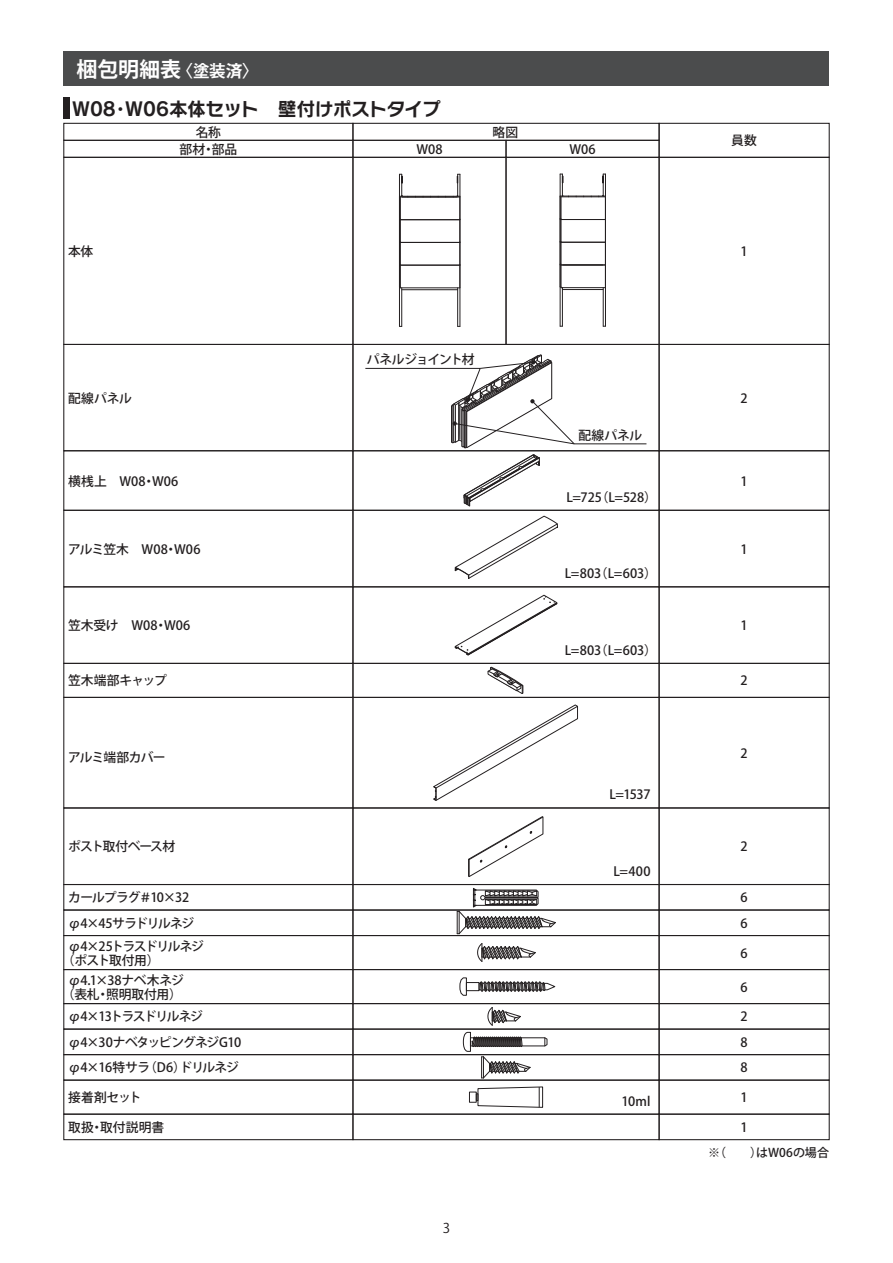
<style>
.page{position:relative;width:893px;height:1263px;background:#fff}
.page>*{position:absolute;margin:0;border:0;box-sizing:border-box;transform-origin:0 0}
.t1{font:700 21px "Koz Go Pro";letter-spacing:-.005em;color:#fff}
.t2{font:18.75px "Rodin NTLG Pro B";letter-spacing:-.03em;color:#231f20}
.t3{font:13.5px "Koz Go Pro";color:#231f20}
.t4{font:500 12.75px/13.5px "Koz Go Pro";letter-spacing:-.03em;color:#231f20;text-align:center}
.t5{font:500 12.75px "Koz Go Pro";letter-spacing:-.005em;color:#231f20}
.t6{font:500 12.75px "Koz Go Pro";letter-spacing:-.06em;color:#231f20}
.t7{font:500 12.75px/13.5px "Koz Go Pro";letter-spacing:-.08em;color:#231f20}
.t8{font:500 12.75px "Koz Go Pro";letter-spacing:-.095em;color:#231f20}
.t9{font:500 12.75px "Koz Go Pro";letter-spacing:.015em;color:#231f20}
.t10{font:500 12.75px "Koz Go Pro";letter-spacing:-.075em;color:#231f20}
.t11{font:500 12px "Koz Go Pro";letter-spacing:.005em;color:#231f20}
.s1{font-size:16.5px}
</style>
<div class="page">
<div style="left:64px;top:51px;width:765px;height:34px;background:#4b4c4d"></div>
<hr style="left:401px;top:288px;width:1px;height:38px;background:#231f20">
<hr style="left:399px;top:174px;width:1px;height:152px;background:#231f20">
<hr style="left:457px;top:288px;width:1px;height:38px;background:#231f20">
<hr style="left:460px;top:174px;width:1px;height:152px;background:#231f20">
<hr style="left:402px;top:289px;width:56px;height:1px;background:#231f20">
<hr style="left:399px;top:196px;width:61px;height:1px;background:#231f20">
<hr style="left:400px;top:287px;width:60px;height:1px;background:#231f20">
<hr style="left:400px;top:265px;width:60px;height:1px;background:#231f20">
<hr style="left:400px;top:242px;width:60px;height:1px;background:#231f20">
<hr style="left:399px;top:197px;width:61px;height:1px;background:#231f20">
<hr style="left:400px;top:219px;width:60px;height:1px;background:#231f20">
<svg style="left:453px;top:174px;width:7px;height:114px"></svg>
<svg style="left:400px;top:174px;width:8px;height:114px"></svg>
<hr style="left:562px;top:288px;width:1px;height:38px;background:#231f20">
<hr style="left:560px;top:174px;width:1px;height:152px;background:#231f20">
<hr style="left:603px;top:288px;width:1px;height:38px;background:#231f20">
<hr style="left:605px;top:174px;width:1px;height:152px;background:#231f20">
<hr style="left:562px;top:289px;width:41px;height:1px;background:#231f20">
<hr style="left:561px;top:287px;width:44px;height:1px;background:#231f20">
<hr style="left:561px;top:265px;width:44px;height:1px;background:#231f20">
<hr style="left:561px;top:242px;width:44px;height:1px;background:#231f20">
<hr style="left:560px;top:196px;width:45px;height:1px;background:#231f20">
<hr style="left:561px;top:219px;width:44px;height:1px;background:#231f20">
<svg style="left:560px;top:174px;width:9px;height:115px"></svg>
<svg style="left:598px;top:174px;width:7px;height:114px"></svg>
<svg style="left:478px;top:981px;width:78px;height:11px"></svg>
<div style="left:466px;top:982px;width:13px;height:9px;border:1px solid #231f20"></div>
<svg style="left:459px;top:977px;width:8px;height:19px"></svg>
<svg style="left:457px;top:888px;width:99px;height:46px"></svg>
<div style="left:469px;top:1092px;width:8px;height:10px;border:1px solid #231f20"></div>
<svg style="left:476px;top:1086px;width:67px;height:22px"></svg>
<svg style="left:463px;top:1007px;width:85px;height:72px"></svg>
<svg style="left:454px;top:516px;width:104px;height:63px"></svg>
<svg style="left:433px;top:704px;width:145px;height:97px"></svg>
<svg style="left:487px;top:667px;width:37px;height:27px"></svg>
<svg style="left:454px;top:594px;width:104px;height:62px"></svg>
<svg style="left:477px;top:943px;width:59px;height:19px"></svg>
<svg style="left:468px;top:816px;width:76px;height:61px"></svg>
<div style="left:659px;top:1003px;width:171px;height:27px;border:1px solid #231f20"></div>
<div style="left:659px;top:1113px;width:171px;height:27px;border:1px solid #231f20"></div>
<div style="left:63px;top:1113px;width:290px;height:27px;border:1px solid #231f20"></div>
<div style="left:352px;top:1113px;width:308px;height:27px;border:1px solid #231f20"></div>
<div style="left:659px;top:344px;width:171px;height:107px;border:1px solid #231f20"></div>
<div style="left:659px;top:123px;width:171px;height:35px;border:1px solid #231f20"></div>
<div style="left:659px;top:157px;width:171px;height:188px;border:1px solid #231f20"></div>
<div style="left:63px;top:344px;width:290px;height:107px;border:1px solid #231f20"></div>
<div style="left:63px;top:157px;width:290px;height:188px;border:1px solid #231f20"></div>
<div style="left:352px;top:157px;width:155px;height:188px;border:1px solid #231f20"></div>
<div style="left:505px;top:157px;width:155px;height:188px;border:1px solid #231f20"></div>
<div style="left:352px;top:123px;width:308px;height:18px;border:1px solid #231f20"></div>
<div style="left:352px;top:140px;width:155px;height:18px;border:1px solid #231f20"></div>
<div style="left:505px;top:140px;width:155px;height:18px;border:1px solid #231f20"></div>
<div style="left:63px;top:1003px;width:290px;height:27px;border:1px solid #231f20"></div>
<div style="left:352px;top:1003px;width:308px;height:27px;border:1px solid #231f20"></div>
<div style="left:63px;top:1079px;width:290px;height:36px;border:1px solid #231f20"></div>
<div style="left:352px;top:1079px;width:308px;height:36px;border:1px solid #231f20"></div>
<div style="left:352px;top:510px;width:308px;height:77px;border:1px solid #231f20"></div>
<div style="left:659px;top:510px;width:171px;height:77px;border:1px solid #231f20"></div>
<div style="left:63px;top:586px;width:290px;height:78px;border:1px solid #231f20"></div>
<div style="left:659px;top:586px;width:171px;height:78px;border:1px solid #231f20"></div>
<div style="left:63px;top:450px;width:290px;height:61px;border:1px solid #231f20"></div>
<div style="left:352px;top:450px;width:308px;height:61px;border:1px solid #231f20"></div>
<div style="left:659px;top:450px;width:171px;height:61px;border:1px solid #231f20"></div>
<div style="left:659px;top:909px;width:171px;height:27px;border:1px solid #231f20"></div>
<div style="left:659px;top:884px;width:171px;height:26px;border:1px solid #231f20"></div>
<div style="left:659px;top:935px;width:171px;height:35px;border:1px solid #231f20"></div>
<div style="left:63px;top:909px;width:290px;height:27px;border:1px solid #231f20"></div>
<div style="left:352px;top:909px;width:308px;height:27px;border:1px solid #231f20"></div>
<div style="left:63px;top:884px;width:290px;height:26px;border:1px solid #231f20"></div>
<div style="left:352px;top:884px;width:308px;height:26px;border:1px solid #231f20"></div>
<div style="left:63px;top:697px;width:290px;height:111px;border:1px solid #231f20"></div>
<div style="left:352px;top:697px;width:308px;height:111px;border:1px solid #231f20"></div>
<div style="left:659px;top:697px;width:171px;height:111px;border:1px solid #231f20"></div>
<div style="left:63px;top:1054px;width:290px;height:27px;border:1px solid #231f20"></div>
<div style="left:352px;top:1054px;width:308px;height:27px;border:1px solid #231f20"></div>
<div style="left:659px;top:1054px;width:171px;height:27px;border:1px solid #231f20"></div>
<div style="left:63px;top:1028px;width:290px;height:27px;border:1px solid #231f20"></div>
<div style="left:352px;top:1028px;width:308px;height:27px;border:1px solid #231f20"></div>
<div style="left:659px;top:1028px;width:171px;height:27px;border:1px solid #231f20"></div>
<div style="left:352px;top:586px;width:308px;height:78px;border:1px solid #231f20"></div>
<div style="left:63px;top:935px;width:290px;height:35px;border:1px solid #231f20"></div>
<div style="left:352px;top:935px;width:308px;height:35px;border:1px solid #231f20"></div>
<div style="left:63px;top:123px;width:290px;height:18px;border:1px solid #231f20"></div>
<div style="left:63px;top:140px;width:290px;height:18px;border:1px solid #231f20"></div>
<div style="left:63px;top:807px;width:290px;height:78px;border:1px solid #231f20"></div>
<div style="left:659px;top:807px;width:171px;height:78px;border:1px solid #231f20"></div>
<div style="left:352px;top:807px;width:308px;height:78px;border:1px solid #231f20"></div>
<svg style="left:365px;top:354px;width:282px;height:153px"></svg>
<div style="left:64px;top:98px;width:6px;height:21px;background:#231f20"></div>
<h1 class="t1" style="left:77px;top:55px;width:184px">梱包明細表<span class="s1">〈塗装済〉</span></h1>
<h2 class="t2" style="left:72px;top:96px;width:370px">W08・W06本体セット　壁付けポストタイプ</h2>
<p class="t4" style="left:68px;top:245px;width:27px">本体</p>
<p class="t4" style="left:179px;top:124px;width:59px;line-height:17px">名称<br>部材・部品</p>
<p class="t4" style="left:68px;top:392px;width:65px">配線パネル</p>
<p class="t4" style="left:493px;top:126px;width:27px">略図</p>
<p class="t4" style="left:416px;top:143px;width:28px">W08</p>
<p class="t4" style="left:569px;top:143px;width:28px">W06</p>
<p class="t10" style="left:367px;top:351px;width:109px">パネルジョイント材</p>
<p class="t4" style="left:578px;top:429px;width:65px">配線パネル</p>
<p class="t4" style="left:731px;top:135px;width:27px">員数</p>
<p class="t4" style="left:741px;top:245px;width:9px">1</p>
<p class="t4" style="left:741px;top:392px;width:9px">2</p>
<p class="t9" style="left:68px;top:473px;width:112px">横桟上　W08・W06</p>
<p class="t4" style="left:741px;top:475px;width:9px">1</p>
<p class="t5" style="left:68px;top:541px;width:134px">アルミ笠木　W08・W06</p>
<p class="t5" style="left:68px;top:617px;width:124px">笠木受け　W08・W06</p>
<p class="t4" style="left:566px;top:491px;width:92px">L=725（L=528）</p>
<p class="t4" style="left:565px;top:567px;width:94px">L=803（L=603）</p>
<p class="t4" style="left:565px;top:644px;width:94px">L=803（L=603）</p>
<p class="t4" style="left:741px;top:543px;width:9px">1</p>
<p class="t4" style="left:741px;top:619px;width:9px">1</p>
<p class="t5" style="left:68px;top:673px;width:100px">笠木端部キャップ</p>
<p class="t4" style="left:741px;top:675px;width:9px">2</p>
<p class="t6" style="left:68px;top:749px;width:99px">アルミ端部カバー</p>
<p class="t4" style="left:741px;top:747px;width:9px">2</p>
<p class="t4" style="left:610px;top:789px;width:43px">L=1537</p>
<p class="t6" style="left:68px;top:838px;width:109px">ポスト取付ベース材</p>
<p class="t4" style="left:741px;top:840px;width:9px">2</p>
<p class="t4" style="left:68px;top:891px;width:123px">カールプラグ＃10×32</p>
<p class="t6" style="left:68px;top:915px;width:128px">φ4×45サラドリルネジ</p>
<p class="t7" style="left:62px;top:940px;width:144px;text-indent:6px">φ4×25トラスドリルネジ（ポスト取付用）</p>
<p class="t4" style="left:62px;top:974px;width:124px">φ4.1×38ナベ木ネジ（表札・照明取付用）</p>
<p class="t8" style="left:68px;top:1008px;width:136px">φ4×13トラスドリルネジ</p>
<p class="t4" style="left:613px;top:865px;width:39px">L=400</p>
<p class="t4" style="left:741px;top:891px;width:9px">6</p>
<p class="t4" style="left:741px;top:917px;width:9px">6</p>
<p class="t4" style="left:741px;top:947px;width:9px">6</p>
<p class="t4" style="left:741px;top:981px;width:9px">6</p>
<p class="t4" style="left:741px;top:1011px;width:9px">2</p>
<p class="t4" style="left:68px;top:1036px;width:175px">φ4×30ナベタッピングネジG10</p>
<p class="t4" style="left:741px;top:1036px;width:9px">8</p>
<p class="t4" style="left:68px;top:1062px;width:172px">φ4×16特サラ（D6）ドリルネジ</p>
<p class="t4" style="left:741px;top:1062px;width:9px">8</p>
<p class="t4" style="left:68px;top:1091px;width:75px">接着剤セット</p>
<p class="t4" style="left:622px;top:1095px;width:31px">10ml</p>
<p class="t4" style="left:741px;top:1091px;width:9px">1</p>
<p class="t4" style="left:68px;top:1121px;width:98px">取扱・取付説明書</p>
<p class="t4" style="left:741px;top:1121px;width:9px">1</p>
<p class="t3" style="left:443px;top:1219px;width:9px">3</p>
<p class="t11" style="left:708px;top:1144px;width:122px">※（　　）はW06の場合</p>
</div>
